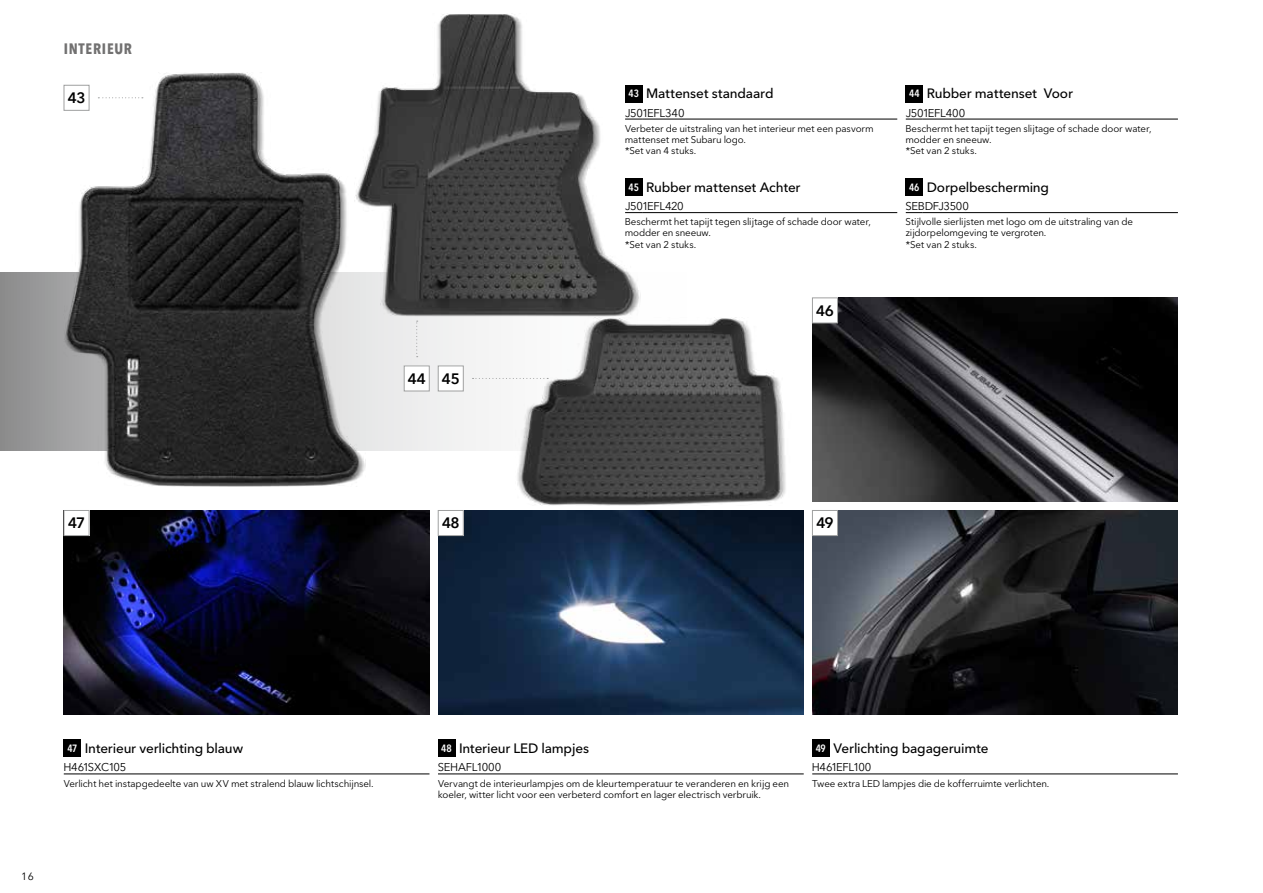
<style>
.page{position:relative;width:1263px;height:893px;background:#fff}
.page>*{position:absolute;margin:0;border:0;box-sizing:border-box;transform-origin:0 0}
.t1{font:600 15px "Avenir Next LT Pro";letter-spacing:-.03em;color:#000}
.t2{font:700 condensed 15px "Avenir Next LT Pro";letter-spacing:.05em;color:#727171}
.t3{font:500 13.5px "Avenir Next LT Pro";letter-spacing:-.015em;color:#000}
.t4{font:11.25px "Avenir Next LT Pro";letter-spacing:-.035em;color:#000}
.t5{font:600 condensed 10.5px "Avenir Next LT Pro";color:#fff}
.t6{font:10.5px "Avenir Next LT Pro";color:#000}
.t7{font:9.75px/11.2px "Avenir Next LT Pro";letter-spacing:-.01em;color:#000}
</style>
<div class="page">
<svg style="left:0;top:272px;width:641px;height:179px"></svg>
<img style="left:64px;top:72px;width:301px;height:415px">
<img style="left:355px;top:14px;width:285px;height:302px">
<img style="left:515px;top:317px;width:271px;height:188px">
<img style="left:64px;top:510px;width:365px;height:204px">
<img style="left:438px;top:510px;width:366px;height:204px">
<img style="left:812px;top:510px;width:366px;height:204px">
<img style="left:812px;top:298px;width:366px;height:204px">
<svg style="left:64px;top:774px;width:17px;height:1px"></svg>
<hr style="left:81px;top:774px;width:348px;height:1px;background:#000">
<svg style="left:625px;top:212px;width:17px;height:1px"></svg>
<hr style="left:642px;top:212px;width:255px;height:1px;background:#000">
<svg style="left:812px;top:774px;width:17px;height:1px"></svg>
<hr style="left:829px;top:774px;width:349px;height:1px;background:#000">
<svg style="left:438px;top:774px;width:17px;height:1px"></svg>
<hr style="left:455px;top:774px;width:349px;height:1px;background:#000">
<svg style="left:906px;top:119px;width:17px;height:1px"></svg>
<hr style="left:923px;top:119px;width:255px;height:1px;background:#000">
<svg style="left:906px;top:212px;width:17px;height:1px"></svg>
<hr style="left:923px;top:212px;width:255px;height:1px;background:#000">
<svg style="left:625px;top:119px;width:17px;height:1px"></svg>
<hr style="left:642px;top:119px;width:255px;height:1px;background:#000">
<div style="left:625px;top:85px;width:17px;height:17px;background:#000"></div>
<div style="left:906px;top:85px;width:17px;height:17px;background:#000"></div>
<div style="left:625px;top:179px;width:17px;height:17px;background:#000"></div>
<div style="left:906px;top:179px;width:17px;height:17px;background:#000"></div>
<div style="left:64px;top:740px;width:17px;height:17px;background:#000"></div>
<div style="left:438px;top:740px;width:17px;height:17px;background:#000"></div>
<div style="left:812px;top:740px;width:17px;height:17px;background:#000"></div>
<div style="left:64px;top:85px;width:25px;height:25px;background:#fff"></div>
<div style="left:64px;top:85px;width:25px;height:26px;border:1px solid #9fa0a0"></div>
<div style="left:404px;top:366px;width:25px;height:25px;background:#fff"></div>
<div style="left:404px;top:366px;width:25px;height:25px;border:1px solid #9fa0a0"></div>
<div style="left:438px;top:366px;width:25px;height:25px;background:#fff"></div>
<div style="left:438px;top:366px;width:25px;height:25px;border:1px solid #9fa0a0"></div>
<div style="left:812px;top:298px;width:25px;height:25px;background:#fff"></div>
<div style="left:812px;top:298px;width:26px;height:25px;border:1px solid #9fa0a0"></div>
<div style="left:64px;top:510px;width:25px;height:26px;background:#fff"></div>
<div style="left:64px;top:510px;width:25px;height:26px;border:1px solid #9fa0a0"></div>
<div style="left:438px;top:510px;width:25px;height:26px;background:#fff"></div>
<div style="left:438px;top:510px;width:25px;height:26px;border:1px solid #9fa0a0"></div>
<div style="left:812px;top:510px;width:25px;height:26px;background:#fff"></div>
<div style="left:812px;top:510px;width:26px;height:26px;border:1px solid #9fa0a0"></div>
<svg style="left:98px;top:97px;width:45px;height:1px"></svg>
<svg style="left:472px;top:378px;width:76px;height:1px"></svg>
<svg style="left:416px;top:321px;width:2px;height:36px"></svg>
<h1 class="t2" style="left:64px;top:39px;width:70px">INTERIEUR</h1>
<h1 class="t1" style="left:68px;top:89px;width:20px">43</h1>
<h1 class="t1" style="left:408px;top:369px;width:54px">44 45</h1>
<h2 class="t3" style="left:646px;top:85px;width:129px">Mattenset standaard</h2>
<p class="t4" style="left:625px;top:106px;width:61px">J501EFL340</p>
<p class="t7" style="left:625px;top:123px;width:250px">Verbeter de uitstraling van het interieur met een pasvorm mattenset met Subaru logo.<br>*Set van 4 stuks.</p>
<h2 class="t3" style="left:927px;top:85px;width:148px">Rubber mattenset Voor</h2>
<p class="t4" style="left:906px;top:106px;width:61px">J501EFL400</p>
<p class="t7" style="left:905px;top:123px;width:248px">Beschermt het tapijt tegen slijtage of schade door water, modder en sneeuw.<br>*Set van 2 stuks.</p>
<p class="t5" style="left:628px;top:87px;width:12px">43</p>
<p class="t5" style="left:909px;top:87px;width:12px">44</p>
<h2 class="t3" style="left:646px;top:179px;width:156px">Rubber mattenset Achter</h2>
<p class="t4" style="left:625px;top:199px;width:60px">J501EFL420</p>
<p class="t7" style="left:625px;top:216px;width:248px">Beschermt het tapijt tegen slijtage of schade door water, modder en sneeuw.<br>*Set van 2 stuks.</p>
<h2 class="t3" style="left:927px;top:179px;width:124px">Dorpelbescherming</h2>
<p class="t4" style="left:906px;top:199px;width:65px">SEBDFJ3500</p>
<p class="t7" style="left:906px;top:216px;width:229px">Stijlvolle sierlijsten met logo om de uitstraling van de zijdorpelomgeving te vergroten.<br>*Set van 2 stuks.</p>
<p class="t5" style="left:628px;top:181px;width:12px">45</p>
<p class="t5" style="left:909px;top:181px;width:12px">46</p>
<h1 class="t1" style="left:816px;top:301px;width:19px">46</h1>
<h1 class="t1" style="left:68px;top:514px;width:19px">47</h1>
<h1 class="t1" style="left:442px;top:514px;width:19px">48</h1>
<h1 class="t1" style="left:816px;top:514px;width:19px">49</h1>
<p class="t6" style="left:21px;top:870px;width:14px">16</p>
<h2 class="t3" style="left:85px;top:740px;width:160px">Interieur verlichting blauw</h2>
<p class="t4" style="left:63px;top:761px;width:65px">H461SXC105</p>
<p class="t7" style="left:64px;top:777px;width:311px">Verlicht het instapgedeelte van uw XV met stralend blauw lichtschijnsel.</p>
<h2 class="t3" style="left:459px;top:740px;width:132px">Interieur LED lampjes</h2>
<p class="t4" style="left:438px;top:761px;width:65px">SEHAFL1000</p>
<p class="t7" style="left:438px;top:777px;width:353px">Vervangt de interieurlampjes om de kleurtemperatuur te veranderen en krijg een koeler, witter licht voor een verbeterd comfort en lager electrisch verbruik.</p>
<h2 class="t3" style="left:833px;top:740px;width:157px">Verlichting bagageruimte</h2>
<p class="t4" style="left:812px;top:761px;width:61px">H461EFL100</p>
<p class="t7" style="left:812px;top:777px;width:239px">Twee extra LED lampjes die de kofferruimte verlichten.</p>
<p class="t5" style="left:67px;top:742px;width:11px">47</p>
<p class="t5" style="left:441px;top:742px;width:12px">48</p>
<p class="t5" style="left:816px;top:742px;width:12px">49</p>
</div>
